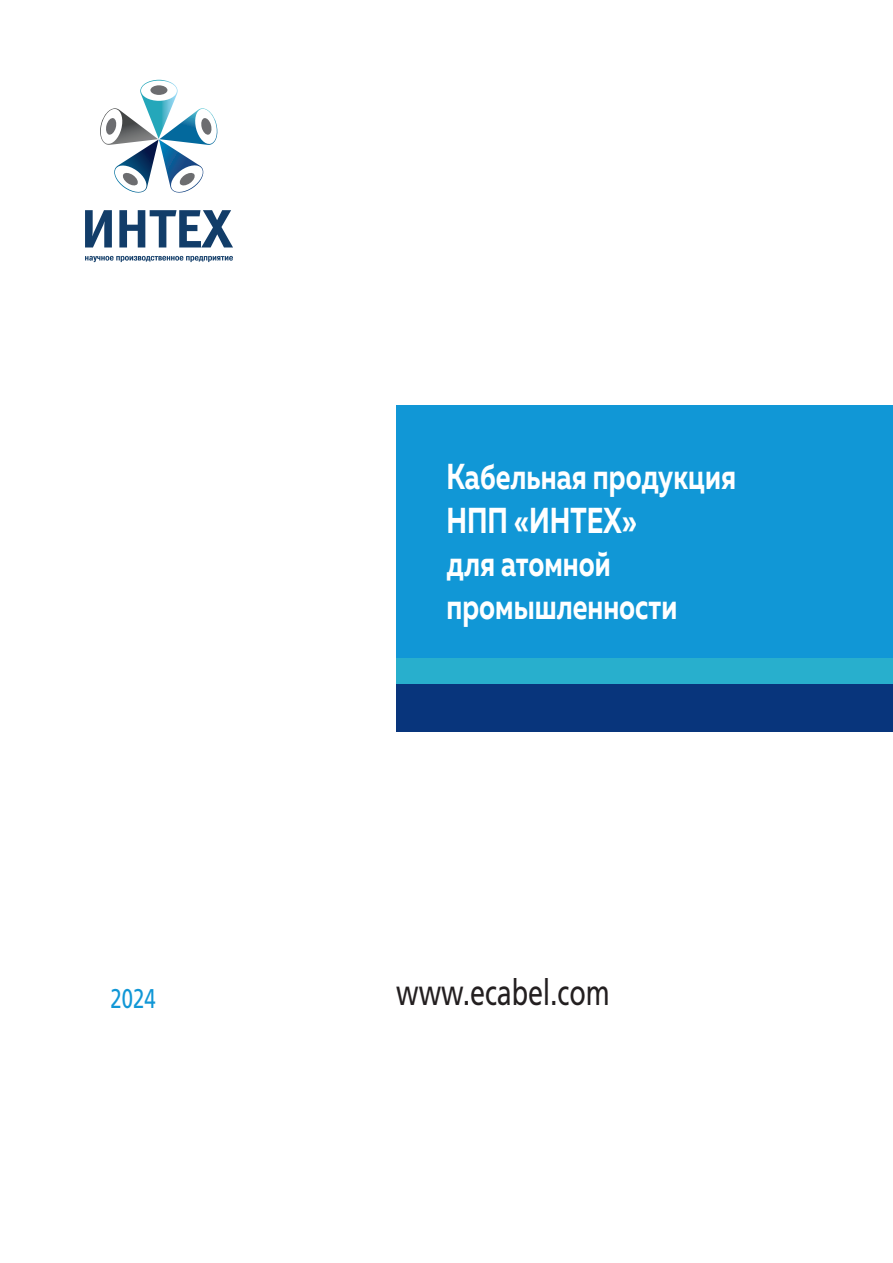
<style>
.page{position:relative;width:893px;height:1263px;background:#fff}
.page>*{position:absolute;margin:0;border:0;box-sizing:border-box;transform-origin:0 0}
.t1{font:700 36px/43.2px "Muller";color:#fff;scale:.75 1}
.t2{font:36px "Free Set C";color:#231f20;scale:.75 1}
.t3{font:27px "Free Set C";color:#1197d6;scale:.75 1}
</style>
<div class="page">
<div style="left:396px;top:405px;width:497px;height:253px;background:#1197d6"></div>
<div style="left:396px;top:658px;width:497px;height:26px;background:#28afcd"></div>
<div style="left:396px;top:684px;width:497px;height:47px;background:#08357c"></div>
<svg style="left:100px;top:80px;width:118px;height:113px"></svg>
<svg style="left:85px;top:210px;width:27px;height:37px"></svg>
<svg style="left:119px;top:210px;width:114px;height:37px"></svg>
<svg style="left:85px;top:256px;width:148px;height:6px"></svg>
<p class="t1" style="left:446px;top:455px;width:388px">Кабельная продукция<br>НПП «ИНТЕХ»<br>для атомной промышленности</p>
<p class="t3" style="left:111px;top:984px;width:62px">2024</p>
<p class="t2" style="left:396px;top:973px;width:286px">www.ecabel.com</p>
</div>
